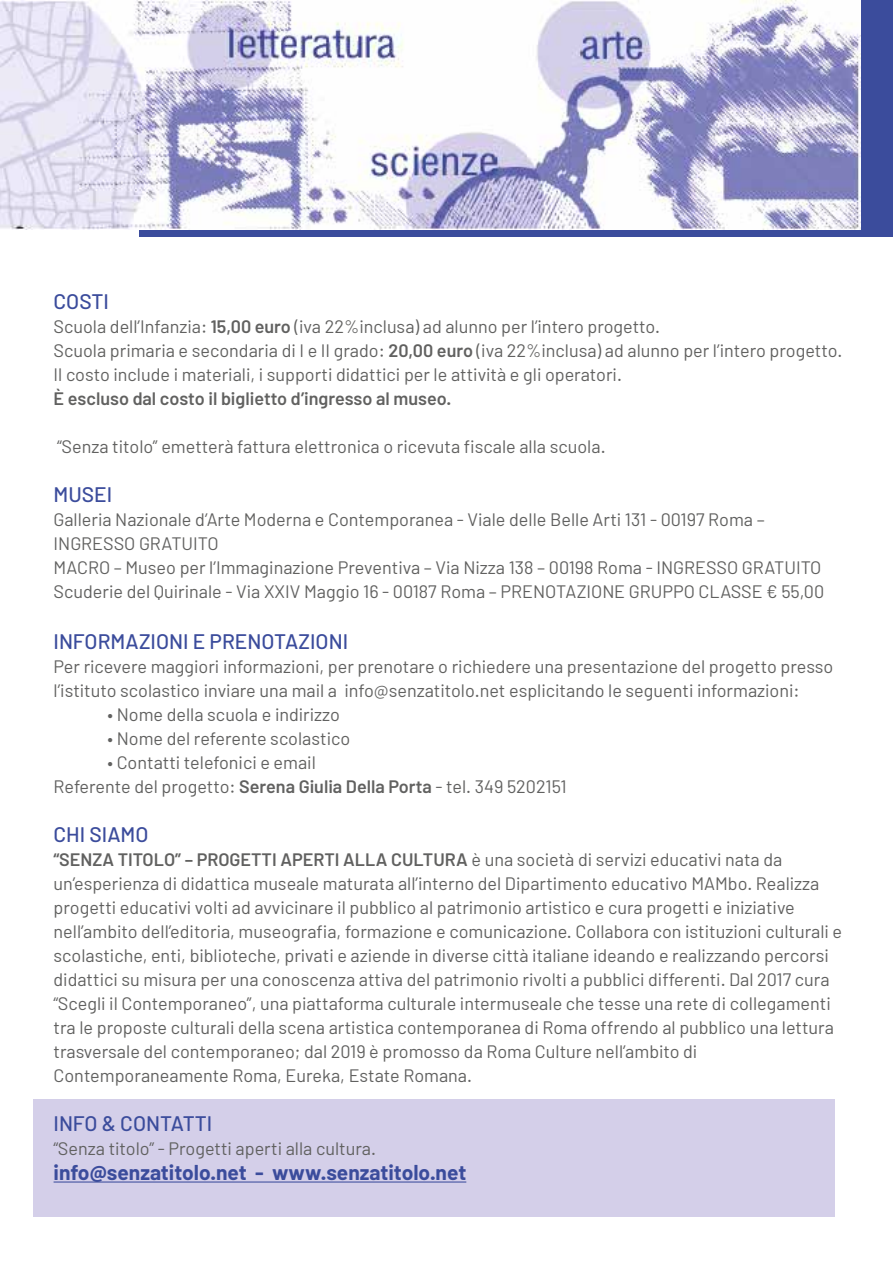
<style>
.page{position:relative;width:893px;height:1263px;background:#fff}
.page>*{position:absolute;margin:0;border:0;box-sizing:border-box;transform-origin:0 0}
.t1{font:500 21px "Barlow";color:#3b4c9c}
.t2{font:700 21px "Barlow";color:#3b4c9c}
.t3{font:18px/24px "Barlow";color:#616160}
.t4{font:600 18px "Barlow";color:#616160}
.s1{font-weight:600}
</style>
<div class="page">
<div style="left:33px;top:1099px;width:801px;height:118px;background:#d4cfe9"></div>
<div style="left:140px;top:0;width:753px;height:236px;background:#3b4c9c"></div>
<img style="left:0;top:0;width:860px;height:230px">
<hr style="left:54px;top:1181px;width:412px;height:1px;background:#3b4c9c">
<p class="t1" style="left:54px;top:289px;width:57px">COSTI</p>
<p class="t3" style="left:54px;top:314px;width:790px">Scuola dell’Infanzia: <span class="s1">15,00 euro</span> (iva 22%inclusa) ad alunno per l’intero progetto.<br>Scuola primaria e secondaria di I e II grado: <span class="s1">20,00 euro</span> (iva 22%inclusa) ad alunno per l’intero progetto.<br>Il costo include i materiali, i supporti didattici per le attività e gli operatori.</p>
<p class="t4" style="left:54px;top:387px;width:399px">È escluso dal costo il biglietto d’ingresso al museo.</p>
<p class="t3" style="left:57px;top:434px;width:550px">“Senza titolo” emetterà fattura elettronica o ricevuta fiscale alla scuola.</p>
<p class="t1" style="left:54px;top:482px;width:60px">MUSEI</p>
<p class="t3" style="left:54px;top:507px;width:772px">Galleria Nazionale d’Arte Moderna e Contemporanea - Viale delle Belle Arti 131 - 00197 Roma – INGRESSO GRATUITO<br>MACRO – Museo per l’Immaginazione Preventiva – Via Nizza 138 – 00198 Roma - INGRESSO GRATUITO Scuderie del Quirinale - Via XXIV Maggio 16 - 00187 Roma – PRENOTAZIONE GRUPPO CLASSE € 55,00</p>
<p class="t1" style="left:54px;top:628px;width:296px">INFORMAZIONI E PRENOTAZIONI</p>
<p class="t3" style="left:54px;top:654px;width:781px">Per ricevere maggiori informazioni, per prenotare o richiedere una presentazione del progetto presso l’istituto scolastico inviare una mail a info@senzatitolo.net esplicitando le seguenti informazioni:</p>
<p class="t3" style="left:108px;top:702px;width:234px">• Nome della scuola e indirizzo</p>
<p class="t3" style="left:108px;top:726px;width:244px">• Nome del referente scolastico</p>
<p class="t3" style="left:54px;top:750px;width:515px;text-indent:54px">• Contatti telefonici e email<br>Referente del progetto: <span class="s1">Serena Giulia Della Porta</span> - tel. 349 5202151</p>
<p class="t1" style="left:54px;top:821px;width:96px">CHI SIAMO</p>
<p class="t3" style="left:54px;top:847px;width:790px"><span class="s1">“SENZA TITOLO” – PROGETTI APERTI ALLA CULTURA</span> è una società di servizi educativi nata da un’esperienza di didattica museale maturata all’interno del Dipartimento educativo MAMbo. Realizza progetti educativi volti ad avvicinare il pubblico al patrimonio artistico e cura progetti e iniziative nell’ambito dell’editoria, museografia, formazione e comunicazione. Collabora con istituzioni culturali e scolastiche, enti, biblioteche, privati e aziende in diverse città italiane ideando e realizzando percorsi didattici su misura per una conoscenza attiva del patrimonio rivolti a pubblici differenti. Dal 2017 cura “Scegli il Contemporaneo”, una piattaforma culturale intermuseale che tesse una rete di collegamenti tra le proposte culturali della scena artistica contemporanea di Roma offrendo al pubblico una lettura trasversale del contemporaneo; dal 2019 è promosso da Roma Culture nell’ambito di Contemporaneamente Roma, Eureka, Estate Romana.</p>
<p class="t1" style="left:54px;top:1111px;width:160px">INFO &amp; CONTATTI</p>
<p class="t3" style="left:54px;top:1136px;width:324px">“Senza titolo” - Progetti aperti alla cultura.</p>
<p class="t2" style="left:54px;top:1160px;width:414px">info@senzatitolo.net - www.senzatitolo.net</p>
</div>
